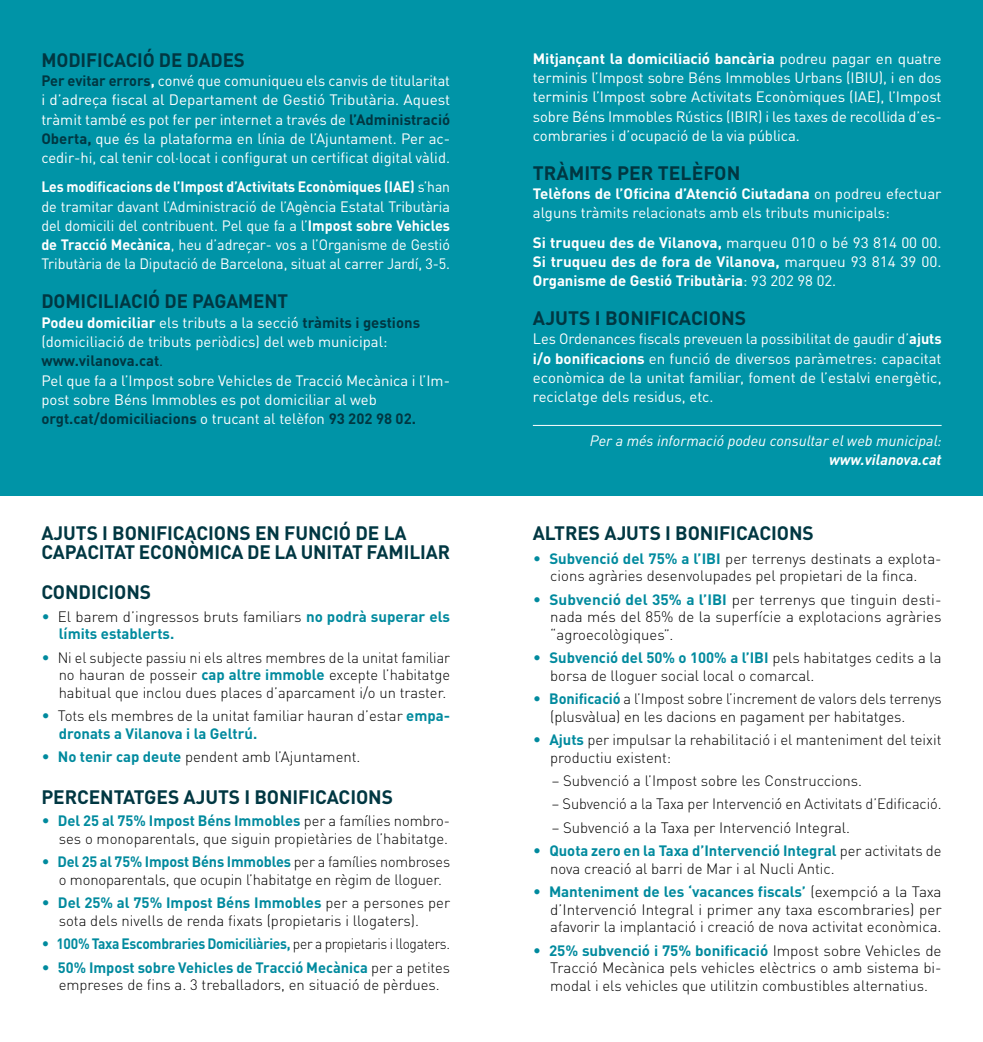
<style>
.page{position:relative;width:983px;height:1042px;background:#fff}
.page>*{position:absolute;margin:0;border:0;box-sizing:border-box;transform-origin:0 0}
.t1{font:700 19.25px/19.2px "DIN Pro";letter-spacing:-.005em;color:#003742}
.t2{font:300 14.88px/17.5px "DIN Pro";color:#000}
.t3{font:14.88px/19.2px "DIN Pro";color:#fff;text-align:justify}
.t4{font:14.88px/19.2px "DIN Pro";color:#fff;text-align:justify;scale:.94 1}
.t5{font:300 14.88px/17.5px "DIN Pro";color:#000;text-align:justify;scale:.96 1}
.t6{font:700 14.88px/19.2px "DIN Pro";color:#fff;text-align:justify}
.t7{font:700 14.88px/17.5px "DIN Pro";color:#008a9e}
.t8{font:700 14.88px "DIN Pro";letter-spacing:-.02em;color:#008a9e;scale:.92 1}
.t9{font:italic 14.88px "DIN Pro";color:#fff}
.t10{font:italic 700 14.88px "DIN Pro";color:#fff}
.s1{font-weight:700;color:#003742}
.s2{font-weight:700}
.s3{color:#003742}
.s4{font-weight:300;font-size:15.75px}
.s5{font-weight:300;color:#000}
.s6{font-size:15.75px;color:#008a9e}
.s7{font-weight:700;color:#008a9e}
.s8{font-weight:400}
</style>
<div class="page">
<div style="left:0;top:0;width:982px;height:495px;background:#0094a7"></div>
<hr style="left:532px;top:425px;width:409px;height:1px;background:#fff">
<p class="t1" style="left:41px;top:48px;width:205px">MODIFICACIÓ DE DADES</p>
<p class="t3" style="left:41px;top:70px;width:410px"><span class="s1">Per evitar errors</span><span class="s2">,</span> convé que comuniqueu els canvis de titularitat i d’adreça fiscal al Departament de Gestió Tributària. Aquest tràmit també es pot fer per internet a través de <span class="s1">l’Administració Oberta,</span> que és la plataforma en línia de l’Ajuntament. Per ac&shy;cedir-hi, cal tenir col·locat i configurat un certificat digital vàlid.</p>
<p class="t4" style="left:41px;top:176px;width:436px"><span class="s2">Les modificacions de l’Impost d’Activitats Econòmiques (IAE)</span> s’han de tramitar davant l’Administració de l’Agència Estatal Tributària del domicili del contribuent. Pel que fa a l’<span class="s2">Impost sobre Vehicles de Tracció Mecànica</span>, heu d’adreçar- vos a l’Organisme de Gestió Tributària de la Diputació de Barcelona, situat al carrer Jardí, 3-5.</p>
<p class="t1" style="left:41px;top:290px;width:248px">DOMICILIACIÓ DE PAGAMENT</p>
<p class="t3" style="left:41px;top:311px;width:410px;text-align:left"><span class="s2">Podeu domiciliar</span> els tributs a la secció <span class="s1">tràmits i gestions </span>(domiciliació de tributs periòdics) del web municipal: <span class="s1">www.vilanova.cat</span><span class="s3">.<br></span>Pel que fa a l’Impost sobre Vehicles de Tracció Mecànica i l’Im&shy;post sobre Béns Immobles es pot domiciliar al web <span class="s1">orgt.cat/domiciliacions</span> o trucant al telèfon <span class="s1">93 202 98 02.</span></p>
<p class="t1" style="left:41px;top:521px;width:410px">AJUTS I BONIFICACIONS EN FUNCIÓ DE LA<br>CAPACITAT ECONÒMICA DE LA UNITAT FAMILIAR</p>
<p class="t1" style="left:41px;top:580px;width:111px">CONDICIONS</p>
<p class="t7" style="left:59px;top:606px;width:393px;text-indent:-17px"><span class="s4">•</span> <span class="s5">El barem d’ingressos bruts familiars</span> no podrà superar els límits establerts.</p>
<p class="t5" style="left:59px;top:647px;width:409px;text-indent:-17px"><span class="s6">•</span> Ni el subjecte passiu ni els altres membres de la unitat familiar no hauran de posseir <span class="s7">cap altre immoble</span> excepte l’habitatge habitual que inclou dues places d’aparcament i/o un traster.</p>
<p class="t2" style="left:59px;top:706px;width:393px;text-indent:-17px"><span class="s6">•</span> Tots els membres de la unitat familiar hauran d’estar <span class="s7">empa&shy;dronats a Vilanova i la Geltrú.</span></p>
<p class="t2" style="left:41px;top:747px;width:320px"><span class="s6">•</span> <span class="s7">No tenir cap deute</span> pendent amb l’Ajuntament.</p>
<p class="t1" style="left:41px;top:785px;width:353px">PERCENTATGES AJUTS I BONIFICACIONS</p>
<p class="t2" style="left:41px;top:811px;width:410px;text-align:right"><span class="s6">•</span> <span class="s7">Del 25 al 75% Impost Béns Immobles</span> per a famílies nombro&shy;ses o monoparentals, que siguin propietàries de l’habitatge.</p>
<p class="t2" style="left:59px;top:852px;width:393px;text-indent:-17px"><span class="s6">•</span> <span class="s7">Del 25 al 75% Impost Béns Immobles</span> per a famílies nombroses o monoparentals, que ocupin l’habitatge en règim de lloguer.</p>
<p class="t2" style="left:59px;top:893px;width:393px;text-indent:-17px"><span class="s6">•</span> <span class="s7">Del 25% al 75% Impost Béns Immobles</span> per a persones per sota dels nivells de renda fixats (propietaris i llogaters).</p>
<p class="t8" style="left:41px;top:931px;width:445px"><span class="s4">•</span> 100% Taxa Escombraries Domiciliàries, <span class="s5">per a propietaris i llogaters.</span></p>
<p class="t2" style="left:41px;top:957px;width:410px;text-align:center"><span class="s6">•</span> <span class="s7">50% Impost sobre Vehicles de Tracció Mecànica</span> per a petites empreses de fins a. 3 treballadors, en situació de pèrdues.</p>
<p class="t3" style="left:532px;top:47px;width:410px"><span class="s2">Mitjançant la domiciliació bancària</span> podreu pagar en quatre terminis l’Impost sobre Béns Immobles Urbans (IBIU), i en dos terminis l’Impost sobre Activitats Econòmiques (IAE), l’Impost sobre Béns Immobles Rústics (IBIR) i les taxes de recollida d’es&shy;combraries i d’ocupació de la via pública.</p>
<p class="t1" style="left:532px;top:161px;width:209px">TRÀMITS PER TELÈFON</p>
<p class="t3" style="left:532px;top:183px;width:410px"><span class="s2">Telèfons de l’Oficina d’Atenció Ciutadana</span> on podreu efectuar alguns tràmits relacionats amb els tributs municipals:</p>
<p class="t6" style="left:532px;top:231px;width:410px">Si truqueu des de Vilanova, <span class="s8">marqueu 010 o bé 93 814 00 00.<br></span>Si truqueu des de fora de Vilanova, <span class="s8">marqueu 93 814 39 00.<br></span>Organisme de Gestió Tributària<span class="s8">: 93 202 98 02.</span></p>
<p class="t1" style="left:532px;top:306px;width:215px">AJUTS I BONIFICACIONS</p>
<p class="t3" style="left:532px;top:328px;width:410px">Les Ordenances fiscals preveuen la possibilitat de gaudir d’<span class="s2">ajuts i/o bonificacions</span> en funció de diversos paràmetres: capacitat econòmica de la unitat familiar, foment de l’estalvi energètic, reciclatge dels residus, etc.</p>
<p class="t9" style="left:590px;top:429px;width:353px">Per a més informació podeu consultar el web municipal:</p>
<p class="t10" style="left:828px;top:447px;width:114px">www.vilanova.cat</p>
<p class="t1" style="left:532px;top:521px;width:282px">ALTRES AJUTS I BONIFICACIONS</p>
<p class="t2" style="left:532px;top:548px;width:410px;text-align:center"><span class="s6">•</span> <span class="s7">Subvenció del 75% a l’IBI</span> per terrenys destinats a explota&shy;cions agràries desenvolupades pel propietari de la finca.</p>
<p class="t2" style="left:550px;top:589px;width:393px;text-align:justify;text-indent:-17px"><span class="s6">•</span> <span class="s7">Subvenció del 35% a l’IBI</span> per terrenys que tinguin desti&shy;nada més del 85% de la superfície a explotacions agràries “agroecològiques”.</p>
<p class="t2" style="left:550px;top:648px;width:393px;text-indent:-17px"><span class="s6">•</span> <span class="s7">Subvenció del 50% o 100% a l’IBI</span> pels habitatges cedits a la borsa de lloguer social local o comarcal.</p>
<p class="t2" style="left:550px;top:688px;width:393px;text-indent:-17px"><span class="s6">•</span> <span class="s7">Bonificació</span> a l’Impost sobre l’increment de valors dels terrenys (plusvàlua) en les dacions en pagament per habitatges.</p>
<p class="t2" style="left:550px;top:729px;width:393px;text-indent:-17px"><span class="s6">•</span> <span class="s7">Ajuts</span> per impulsar la rehabilitació i el manteniment del teixit productiu existent:</p>
<p class="t2" style="left:551px;top:770px;width:312px">– Subvenció a l’Impost sobre les Construccions.</p>
<p class="t2" style="left:551px;top:794px;width:391px">– Subvenció a la Taxa per Intervenció en Activitats d’Edificació.</p>
<p class="t2" style="left:551px;top:817px;width:300px">– Subvenció a la Taxa per Intervenció Integral.</p>
<p class="t2" style="left:550px;top:841px;width:393px;text-indent:-17px"><span class="s6">•</span> <span class="s7">Quota zero en la Taxa d’Intervenció Integral</span> per activitats de nova creació al barri de Mar i al Nucli Antic.</p>
<p class="t2" style="left:550px;top:882px;width:393px;text-align:justify;text-indent:-17px"><span class="s6">•</span> <span class="s7">Manteniment de les ‘vacances fiscals’</span> (exempció a la Taxa d’Intervenció Integral i primer any taxa escombraries) per afavorir la implantació i creació de nova activitat econòmica.</p>
<p class="t2" style="left:550px;top:940px;width:393px;text-align:justify;text-indent:-17px"><span class="s6">•</span> <span class="s7">25% subvenció i 75% bonificació</span> Impost sobre Vehicles de Tracció Mecànica pels vehicles elèctrics o amb sistema bi&shy;modal i els vehicles que utilitzin combustibles alternatius.</p>
</div>
